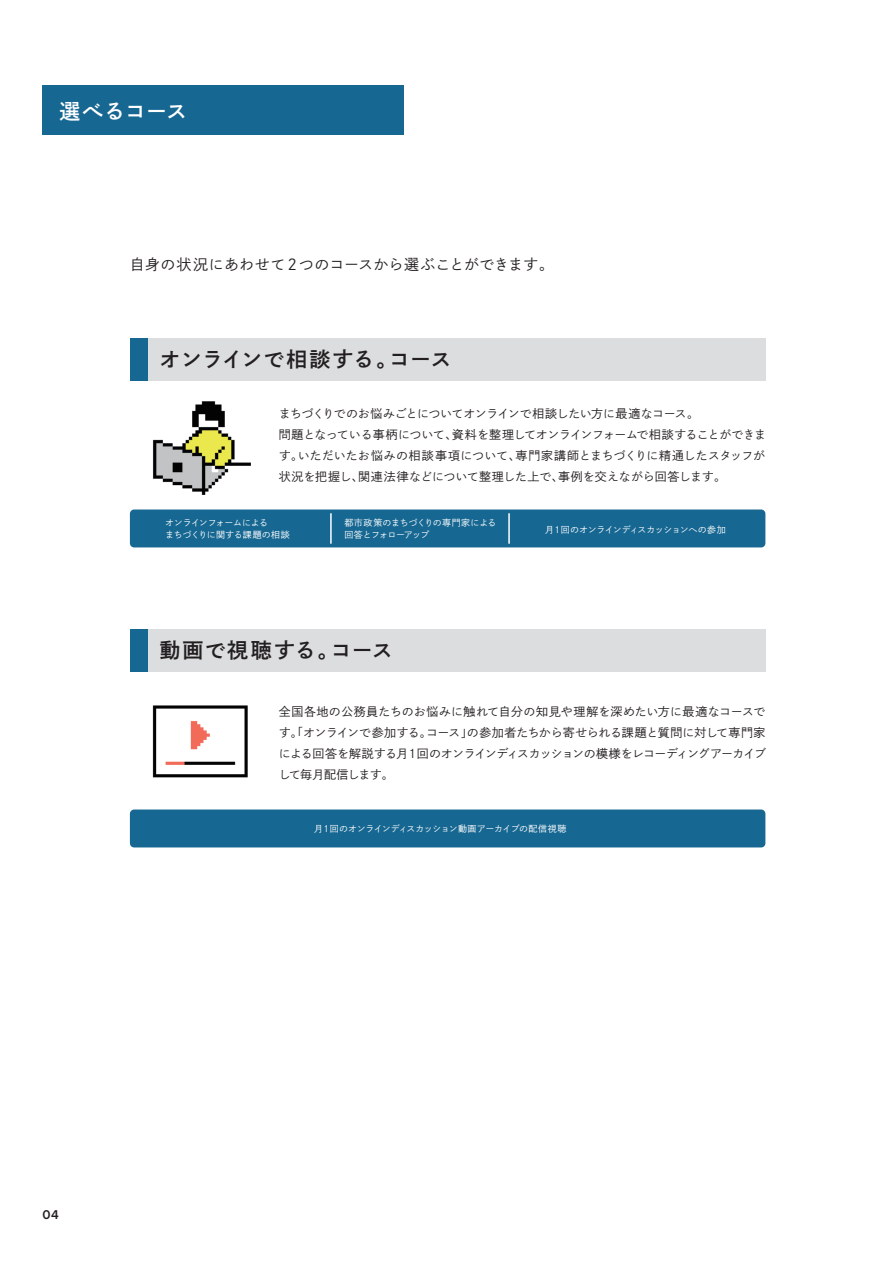
<style>
.page{position:relative;width:893px;height:1263px;background:#fff}
.page>*{position:absolute;margin:0;border:0;box-sizing:border-box;transform-origin:0 0}
.t1{font:21px "DNP Shuei Go Gin Std B";letter-spacing:.015em;color:#231f20}
.t2{font:21px "DNP Shuei Go Gin Std B";letter-spacing:.065em;color:#231f20}
.t3{font:21px "DNP Shuei Go Gin Std B";letter-spacing:.015em;color:#fff}
.t4{font:15px "DNP Shuei Go Gin Std L";letter-spacing:.015em;color:#231f20}
.t5{font:600 13.2px "Proxima Nova";color:#231f20}
.t6{font:12px/21px "DNP Shuei Go Gin Std L";letter-spacing:-.025em;color:#231f20}
.t7{font:9px/12px "DNP Shuei Go Gin Std L";letter-spacing:-.035em;color:#fff}
</style>
<div class="page">
<div style="left:130px;top:809px;width:635px;height:38px;background:#166792;border-radius:4px"></div>
<div style="left:130px;top:338px;width:635px;height:42px;background:#dcdddf"></div>
<div style="left:130px;top:629px;width:635px;height:42px;background:#dcdddf"></div>
<div style="left:43px;top:85px;width:361px;height:49px;background:#166792"></div>
<div style="left:130px;top:338px;width:18px;height:42px;background:#166792"></div>
<div style="left:130px;top:629px;width:18px;height:42px;background:#166792"></div>
<div style="left:130px;top:509px;width:635px;height:38px;background:#166792;border-radius:4px"></div>
<hr style="left:330px;top:514px;width:2px;height:29px;background:#fff">
<hr style="left:508px;top:514px;width:2px;height:29px;background:#fff">
<img style="left:153px;top:401px;width:97px;height:94px">
<img style="left:152px;top:705px;width:96px;height:73px">
<h1 class="t3" style="left:60px;top:96px;width:129px">選べるコース</h1>
<p class="t4" style="left:130px;top:254px;width:426px">自身の状況にあわせて２つのコースから選ぶことができます。</p>
<h1 class="t1" style="left:159px;top:344px;width:294px">オンラインで相談する。コース</h1>
<p class="t6" style="left:279px;top:403px;width:489px">まちづくりでのお悩みごとについてオンラインで相談したい方に最適なコース。<br>問題となっている事柄について、資料を整理してオンラインフォームで相談することができます。いただいたお悩みの相談事項について、専門家講師とまちづくりに精通したスタッフが状況を把握し、関連法律などについて整理した上で、事例を交えながら回答します。</p>
<p class="t7" style="left:165px;top:516px;width:126px">オンラインフォームによる<br>まちづくりに関する課題の相談</p>
<p class="t7" style="left:344px;top:516px;width:154px">都市政策のまちづくりの専門家による回答とフォローアップ</p>
<p class="t7" style="left:545px;top:523px;width:182px">月１回のオンラインディスカッションへの参加</p>
<h1 class="t2" style="left:159px;top:635px;width:235px">動画で視聴する。コース</h1>
<p class="t6" style="left:279px;top:701px;width:489px;text-align:justify">全国各地の公務員たちのお悩みに触れて自分の知見や理解を深めたい方に最適なコースです。「オンラインで参加する。コース」の参加者たちから寄せられる課題と質問に対して専門家による回答を解説する月１回のオンラインディスカッションの模様をレコーディングアーカイブして毎月配信します。</p>
<p class="t5" style="left:43px;top:1205px;width:18px">04</p>
<p class="t7" style="left:314px;top:822px;width:254px">月１回のオンラインディスカッション動画アーカイブの配信視聴</p>
</div>
